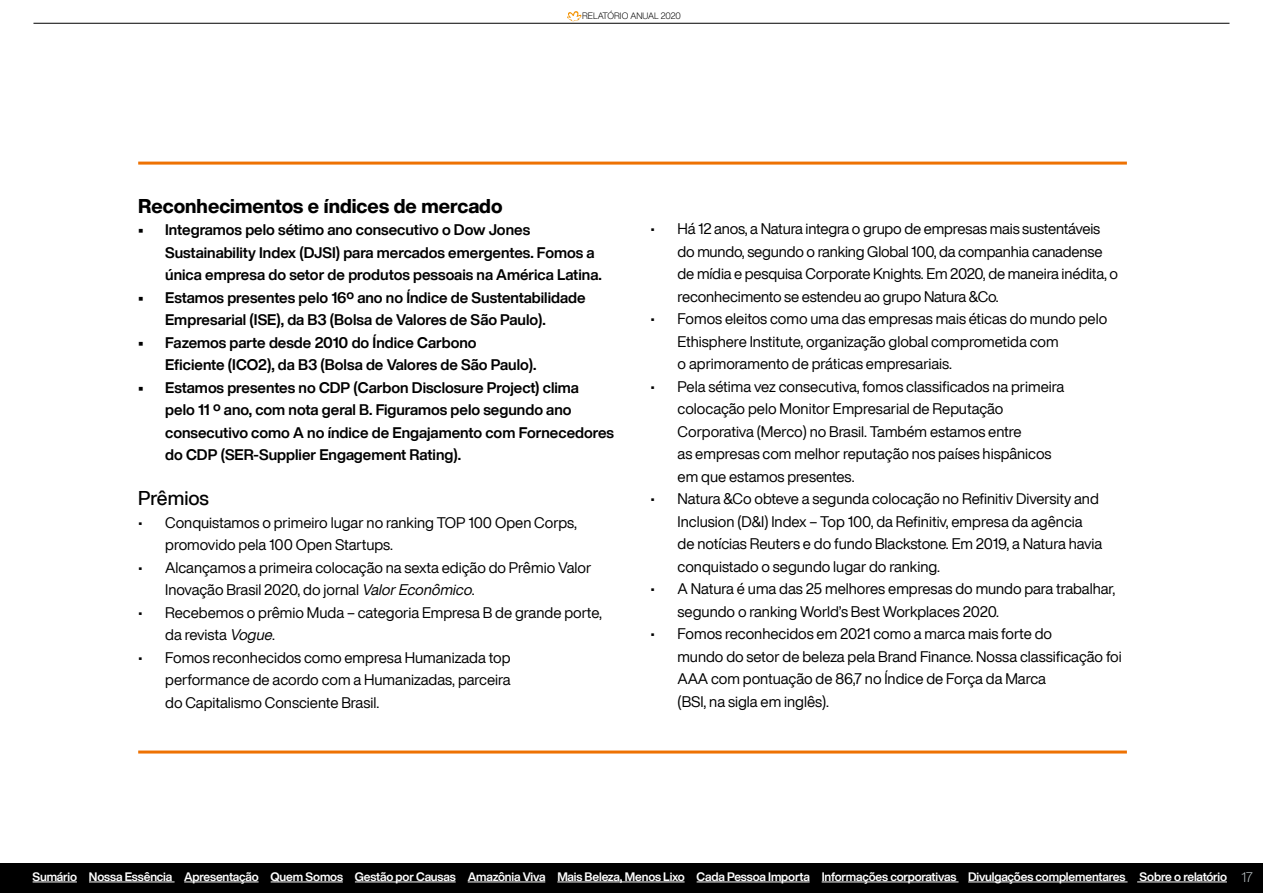
<style>
.page{position:relative;width:1263px;height:893px;background:#fff}
.page>*{position:absolute;margin:0;border:0;box-sizing:border-box;transform-origin:0 0}
.t1{font:800 19.5px "Helvetica Now Display";color:#000}
.t2{font:500 19.5px "Helvetica Now Display";letter-spacing:-.005em;color:#000}
.t3{font:15px/22.5px "Helvetica Now Display";color:#000}
.t4{font:700 15px/22.5px "Helvetica Now Display";color:#000}
.t5{font:300 13.5px "Helvetica Now Display";color:#bdc4c7}
.t6{font:700 12px "Helvetica Now Display";letter-spacing:-.015em;color:#fff}
.t7{font:300 9px "Helvetica Now Display";letter-spacing:-.005em;color:#000}
.s1{font-style:italic}
</style>
<div class="page">
<hr style="left:33px;top:23px;width:1196px;height:1px;background:#000">
<svg style="left:567px;top:11px;width:14px;height:10px"></svg>
<div style="left:0;top:863px;width:1263px;height:29px;background:#000"></div>
<hr style="left:138px;top:162px;width:989px;height:3px;background:#ee7203">
<hr style="left:138px;top:750px;width:989px;height:3px;background:#ee7203">
<hr style="left:33px;top:882px;width:44px;height:1px;background:#fff">
<hr style="left:89px;top:882px;width:86px;height:1px;background:#fff">
<hr style="left:184px;top:882px;width:75px;height:1px;background:#fff">
<hr style="left:271px;top:882px;width:72px;height:1px;background:#fff">
<hr style="left:355px;top:882px;width:101px;height:1px;background:#fff">
<hr style="left:468px;top:882px;width:77px;height:1px;background:#fff">
<hr style="left:557px;top:882px;width:128px;height:1px;background:#fff">
<hr style="left:697px;top:882px;width:113px;height:1px;background:#fff">
<hr style="left:822px;top:882px;width:136px;height:1px;background:#fff">
<hr style="left:968px;top:882px;width:159px;height:1px;background:#fff">
<hr style="left:1137px;top:882px;width:90px;height:1px;background:#fff">
<p class="t7" style="left:582px;top:10px;width:100px">RELATÓRIO ANUAL 2020</p>
<h1 class="t1" style="left:138px;top:192px;width:366px">Reconhecimentos e índices de mercado</h1>
<p class="t4" style="left:165px;top:219px;width:438px;text-indent:-27px">• Integramos pelo sétimo ano consecutivo o Dow Jones<br>Sustainability Index (DJSI) para mercados emergentes. Fomos a única empresa do setor de produtos pessoais na América Latina.</p>
<p class="t4" style="left:165px;top:286px;width:422px;text-indent:-27px">• Estamos presentes pelo 16º ano no Índice de Sustentabilidade<br>Empresarial (ISE), da B3 (Bolsa de Valores de São Paulo).</p>
<p class="t4" style="left:165px;top:331px;width:373px;text-indent:-27px">• Fazemos parte desde 2010 do Índice Carbono<br>Eficiente (ICO2), da B3 (Bolsa de Valores de São Paulo).</p>
<p class="t4" style="left:165px;top:376px;width:450px;text-indent:-27px">• Estamos presentes no CDP (Carbon Disclosure Project) clima<br>pelo 11 º ano, com nota geral B. Figuramos pelo segundo ano consecutivo como A no índice de Engajamento com Fornecedores do CDP (SER-Supplier Engagement Rating).</p>
<h1 class="t2" style="left:138px;top:485px;width:72px">Prêmios</h1>
<p class="t3" style="left:165px;top:511px;width:413px;text-indent:-27px">• Conquistamos o primeiro lugar no ranking TOP 100 Open Corps, promovido pela 100 Open Startups.</p>
<p class="t3" style="left:165px;top:556px;width:428px;text-indent:-27px">• Alcançamos a primeira colocação na sexta edição do Prêmio Valor<br>Inovação Brasil 2020, do jornal <span class="s1">ValorEconômico</span>.</p>
<p class="t3" style="left:165px;top:601px;width:438px;text-indent:-27px">• Recebemos o prêmio Muda – categoria Empresa B de grande porte, da revista <span class="s1">Vogue</span>.</p>
<p class="t3" style="left:165px;top:646px;width:347px;text-align:justify;text-indent:-27px">• Fomos reconhecidos como empresa Humanizada top performance de acordo com a Humanizadas, parceira do Capitalismo Consciente Brasil.</p>
<p class="t3" style="left:678px;top:218px;width:442px;text-indent:-27px">• Há 12 anos, a Natura integra o grupo de empresas mais sustentáveis do mundo, segundo o ranking Global 100, da companhia canadense de mídia e pesquisa Corporate Knights. Em 2020, de maneira inédita, o reconhecimento se estendeu ao grupo Natura &amp;Co.</p>
<p class="t3" style="left:678px;top:308px;width:431px;text-indent:-27px">• Fomos eleitos como uma das empresas mais éticas do mundo pelo<br>Ethisphere Institute, organização global comprometida com<br>o aprimoramento de práticas empresariais.</p>
<p class="t3" style="left:678px;top:375px;width:388px;text-indent:-27px">• Pela sétima vez consecutiva, fomos classificados na primeira colocação pelo Monitor Empresarial de Reputação Corporativa (Merco) no Brasil. Também estamos entre<br>as empresas com melhor reputação nos países hispânicos em que estamos presentes.</p>
<p class="t3" style="left:678px;top:488px;width:426px;text-indent:-27px">• Natura &amp;Co obteve a segunda colocação no Refinitiv Diversity and Inclusion (D&amp;I) Index – Top 100, da Refinitiv, empresa da agência de notícias Reuters e do fundo Blackstone. Em 2019, a Natura havia conquistado o segundo lugar do ranking.</p>
<p class="t3" style="left:678px;top:578px;width:439px;text-indent:-27px">• A Natura é uma das 25 melhores empresas do mundo para trabalhar, segundo o ranking World’s Best Workplaces 2020.</p>
<p class="t3" style="left:678px;top:623px;width:446px;text-indent:-27px">• Fomos reconhecidos em 2021 como a marca mais forte do<br>mundo do setor de beleza pela Brand Finance. Nossa classificação foi AAA com pontuação de 86,7 no Índice de Força da Marca<br>(BSI, na sigla em inglês).</p>
<p class="t6" style="left:33px;top:868px;width:1196px">Sumário Nossa Essência Apresentação Quem Somos Gestão por Causas Amazônia Viva Mais Beleza, Menos Lixo Cada Pessoa Importa Informações corporativas Divulgações complementares Sobre o relatório</p>
<p class="t5" style="left:1241px;top:868px;width:13px">17</p>
</div>
